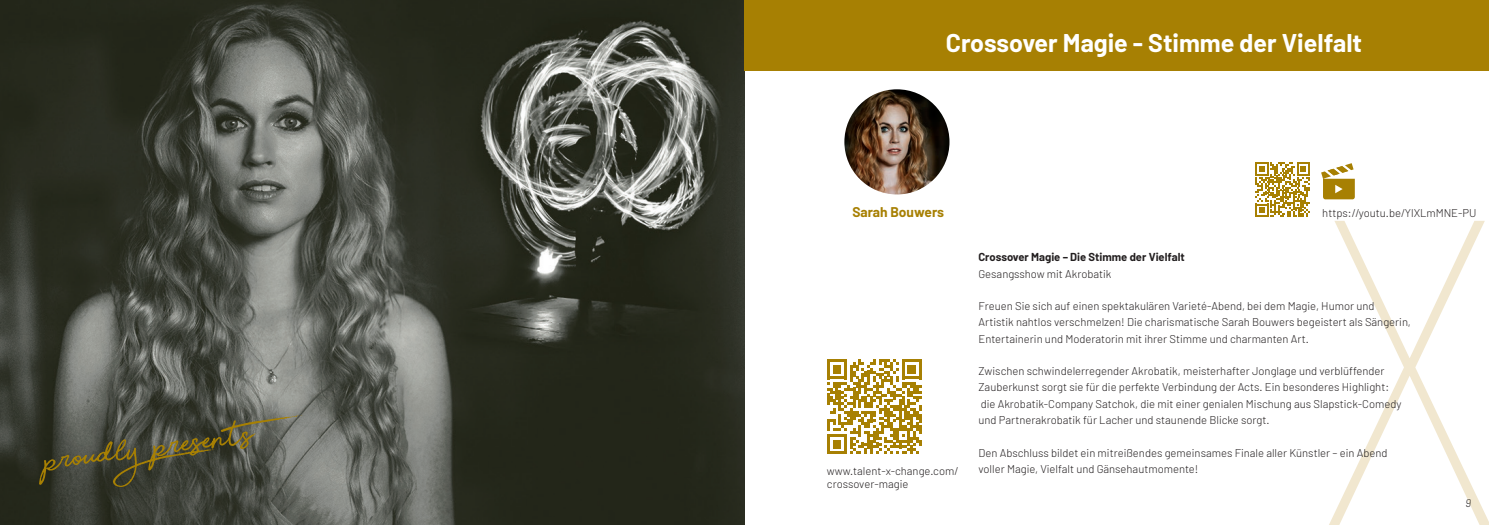
<style>
.page{position:relative;width:1489px;height:525px;background:#fff}
.page>*{position:absolute;margin:0;border:0;box-sizing:border-box;transform-origin:0 0}
.t1{font:700 25px "Barlow";color:#fff}
.t2{font:700 13.75px "Barlow";color:#a78003}
.t3{font:300 11.25px/16.2px "Barlow";color:#231f20}
.t4{font:700 11.25px "Barlow";color:#231f20}
.t5{font:italic 300 11.25px "Barlow";color:#231f20}
</style>
<div class="page">
<img style="left:0;top:0;width:744px;height:524px">
<svg style="left:39px;top:415px;width:265px;height:71px;background:#525140"></svg>
<div style="left:744px;top:0;width:744px;height:71px;background:#a78003"></div>
<svg style="left:1329px;top:221px;width:159px;height:303px"></svg>
<svg style="left:1466px;top:498px;width:4px;height:8px"></svg>
<img style="left:844px;top:89px;width:105px;height:105px;border-radius:53px">
<svg style="left:1321px;top:163px;width:33px;height:36px"></svg>
<svg style="left:827px;top:359px;width:94px;height:95px"></svg>
<svg style="left:1255px;top:162px;width:54px;height:55px"></svg>
<h1 class="t1" style="left:945px;top:27px;width:418px">Crossover Magie - Stimme der Vielfalt</h1>
<p class="t2" style="left:852px;top:203px;width:93px">Sarah Bouwers</p>
<p class="t3" style="left:1322px;top:205px;width:156px">https://youtu.be/YlXLmMNE-PU</p>
<p class="t3" style="left:827px;top:463px;width:133px;line-height:13.5px">www.talent-x-change.com/ crossover-magie</p>
<p class="t4" style="left:978px;top:250px;width:208px">Crossover Magie – Die Stimme der Vielfalt</p>
<p class="t3" style="left:978px;top:265px;width:134px">Gesangsshow mit Akrobatik</p>
<p class="t3" style="left:978px;top:297px;width:434px">Freuen Sie sich auf einen spektakulären Varieté-Abend, bei dem Magie, Humor und<br>Artistik nahtlos verschmelzen! Die charismatische Sarah Bouwers begeistert als Sängerin,<br>Entertainerin und Moderatorin mit ihrer Stimme und charmanten Art.</p>
<p class="t3" style="left:978px;top:362px;width:424px">Zwischen schwindelerregender Akrobatik, meisterhafter Jonglage und verblüffender Zauberkunst sorgt sie für die perfekte Verbindung der Acts. Ein besonderes Highlight: die Akrobatik-Company Satchok, die mit einer genialen Mischung aus Slapstick-Comedy und Partnerakrobatik für Lacher und staunende Blicke sorgt.</p>
<p class="t3" style="left:978px;top:444px;width:410px">Den Abschluss bildet ein mitreißendes gemeinsames Finale aller Künstler – ein Abend voller Magie, Vielfalt und Gänsehautmomente!</p>
<p class="t5" style="left:1465px;top:495px;width:7px">9</p>
</div>
